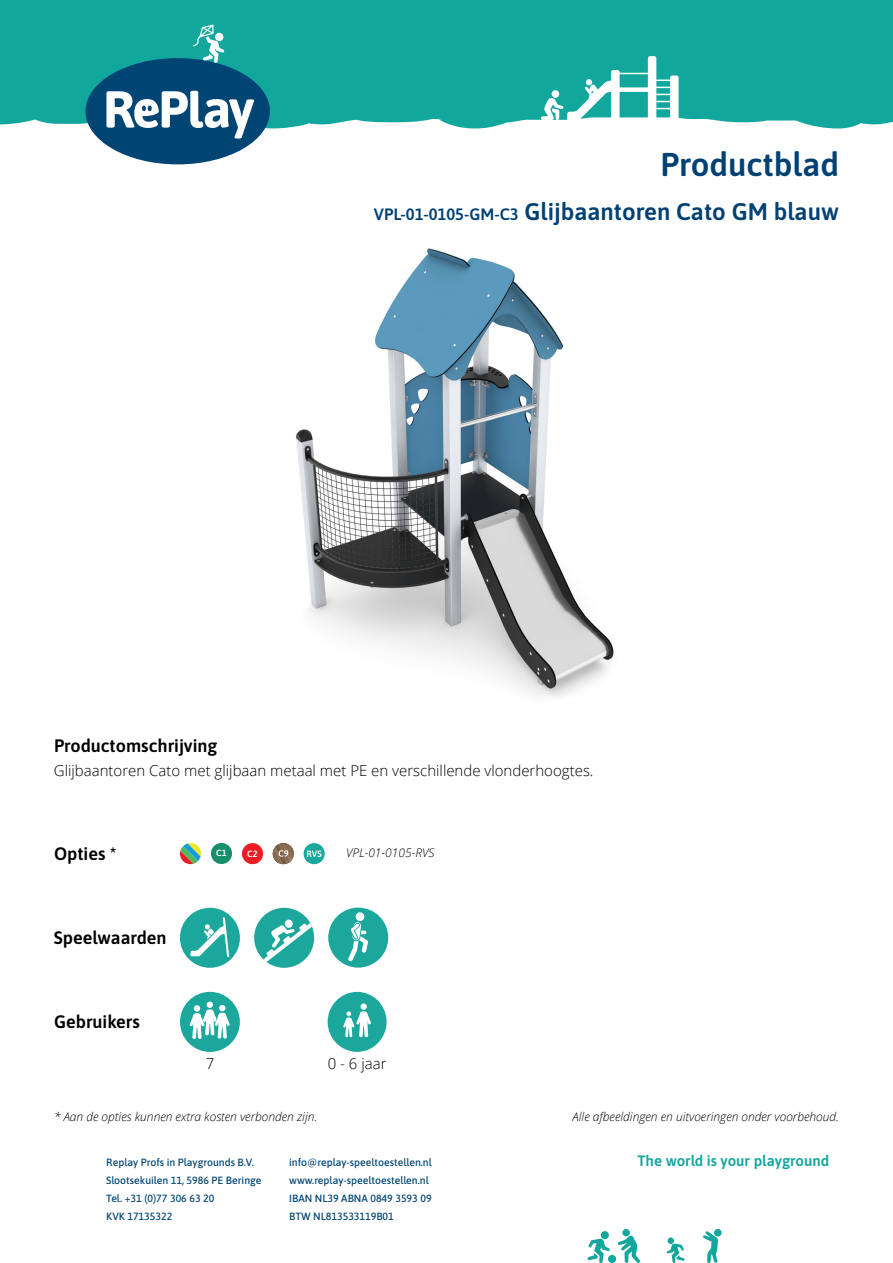
<style>
.page{position:relative;width:893px;height:1263px;background:#fff}
.page>*{position:absolute;margin:0;border:0;box-sizing:border-box;transform-origin:0 0}
.t1{font:600 33px "Asap";color:#004173}
.t2{font:600 24px "Asap";color:#004173}
.t3{font:600 18px "Asap";color:#000}
.t4{font:300 15px "Open Sans";color:#000}
.t5{font:600 15px "Asap";color:#12a79d}
.t6{font:italic 300 12px "Open Sans";color:#000}
.t7{font:500 10.5px/18px "Asap";color:#014575}
.t8{font:600 9px "Asap";color:#fff}
.s1{font-size:16.5px}
</style>
<div class="page">
<div style="left:0;top:0;width:893px;height:129px;background:#12a79d"></div>
<svg style="left:703px;top:1229px;width:18px;height:34px"></svg>
<div style="left:608px;top:1255px;width:8px;height:8px;background:#12a79d;border-radius:50%"></div>
<div style="left:601px;top:1231px;width:8px;height:8px;background:#12a79d;border-radius:50%"></div>
<svg style="left:587px;top:1238px;width:23px;height:25px"></svg>
<div style="left:668px;top:1237px;width:6px;height:7px;background:#12a79d;border-radius:50%"></div>
<svg style="left:667px;top:1243px;width:18px;height:20px"></svg>
<svg style="left:618px;top:1235px;width:22px;height:28px"></svg>
<div style="left:622px;top:1229px;width:8px;height:7px;background:#12a79d;border-radius:50%"></div>
<svg style="left:85px;top:24px;width:185px;height:140px"></svg>
<hr style="left:615px;top:73px;width:35px;height:1px;background:#fff">
<div style="left:615px;top:87px;width:35px;height:5px;background:#fff"></div>
<svg style="left:648px;top:56px;width:31px;height:64px"></svg>
<svg style="left:541px;top:70px;width:79px;height:50px"></svg>
<div style="left:552px;top:90px;width:7px;height:8px;background:#fff;border-radius:50%"></div>
<img style="left:296px;top:248px;width:318px;height:449px">
<div style="left:180px;top:992px;width:60px;height:60px;background:#1ca79d;border-radius:50%"></div>
<div style="left:206px;top:1001px;width:7px;height:7px;background:#74c9c3;border-radius:50%"></div>
<div style="left:207px;top:1001px;width:6px;height:7px;background:#fff;border-radius:50%"></div>
<svg style="left:189px;top:1005px;width:41px;height:34px"></svg>
<div style="left:328px;top:992px;width:59px;height:60px;background:#1ca79d;border-radius:50%"></div>
<div style="left:361px;top:1003px;width:6px;height:7px;background:#fff;border-radius:50%"></div>
<svg style="left:343px;top:1011px;width:28px;height:27px"></svg>
<div style="left:304px;top:843px;width:21px;height:21px;background:#1ca79d;border-radius:50%"></div>
<svg style="left:307px;top:850px;width:14px;height:7px"></svg>
<svg style="left:273px;top:843px;width:21px;height:21px"></svg>
<img style="left:273px;top:843px;width:20px;height:20px">
<svg style="left:279px;top:850px;width:9px;height:7px"></svg>
<div style="left:180px;top:908px;width:60px;height:60px;background:#1ca79d;border-radius:50%"></div>
<svg style="left:190px;top:917px;width:39px;height:40px"></svg>
<div style="left:254px;top:908px;width:60px;height:60px;background:#1ca79d;border-radius:50%"></div>
<svg style="left:285px;top:919px;width:8px;height:9px"></svg>
<svg style="left:263px;top:923px;width:49px;height:39px"></svg>
<div style="left:328px;top:908px;width:60px;height:59px;background:#1ca79d;border-radius:50%"></div>
<div style="left:356px;top:912px;width:8px;height:9px;background:#fff;border-radius:50%"></div>
<svg style="left:348px;top:921px;width:20px;height:40px"></svg>
<svg style="left:180px;top:843px;width:21px;height:21px"></svg>
<div style="left:211px;top:843px;width:21px;height:21px;background:#178f6b;border-radius:50%"></div>
<div style="left:242px;top:843px;width:21px;height:21px;background:#ee1c25;border-radius:50%"></div>
<h1 class="t1" style="left:660px;top:142px;width:180px">Productblad</h1>
<p class="t2" style="left:374px;top:195px;width:466px"><span class="s1">VPL-01-0105-GM-C3</span> Glijbaantoren Cato GM blauw</p>
<h3 class="t3" style="left:54px;top:733px;width:165px">Productomschrijving</h3>
<p class="t4" style="left:54px;top:761px;width:541px">Glijbaantoren Cato met glijbaan metaal met PE en verschillende vlonderhoogtes.</p>
<h3 class="t3" style="left:54px;top:841px;width:64px">Opties *</h3>
<h3 class="t3" style="left:54px;top:925px;width:114px">Speelwaarden</h3>
<h3 class="t3" style="left:54px;top:1009px;width:87px">Gebruikers</h3>
<p class="t8" style="left:216px;top:847px;width:12px">C1</p>
<p class="t8" style="left:247px;top:847px;width:12px">C2</p>
<p class="t6" style="left:346px;top:844px;width:90px">VPL-01-0105-RVS</p>
<p class="t4" style="left:206px;top:1053px;width:10px">7</p>
<p class="t4" style="left:328px;top:1053px;width:60px">0 - 6 jaar</p>
<p class="t6" style="left:54px;top:1108px;width:265px">* Aan de opties kunnen extra kosten verbonden zijn.</p>
<p class="t6" style="left:573px;top:1108px;width:268px">Alle afbeeldingen en uitvoeringen onder voorbehoud.</p>
<p class="t7" style="left:106px;top:1153px;width:157px">Replay Profs in Playgrounds B.V.<br>Slootsekuilen 11, 5986 PE Beringe<br>Tel. +31 (0)77 306 63 20<br>KVK 17135322</p>
<p class="t7" style="left:289px;top:1153px;width:144px">info@replay-speeltoestellen.nl www.replay-speeltoestellen.nl<br>IBAN NL39 ABNA 0849 3593 09<br>BTW NL813533119B01</p>
<h3 class="t5" style="left:638px;top:1151px;width:193px">The world is your playground</h3>
</div>
